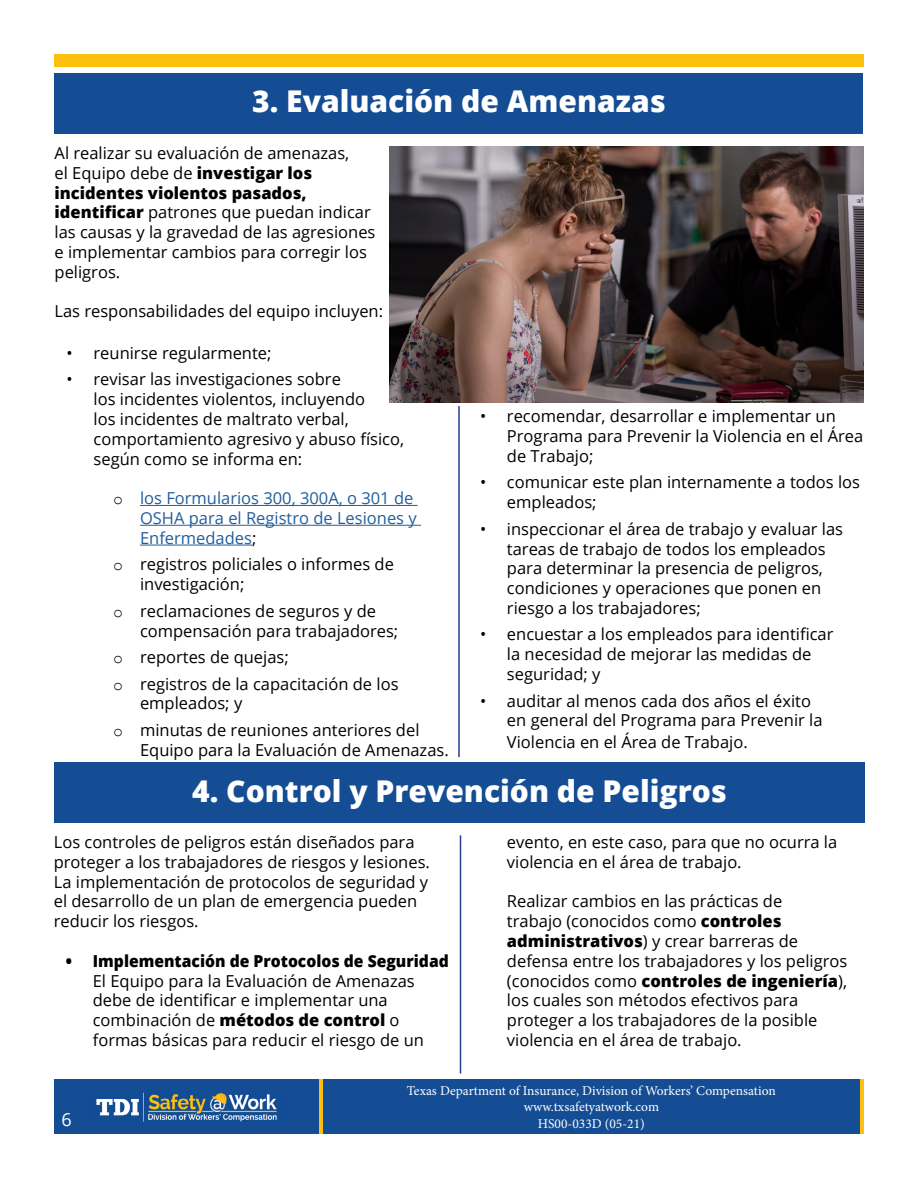
<style>
.page{position:relative;width:918px;height:1188px;background:#fff}
.page>*{position:absolute;margin:0;border:0;box-sizing:border-box;transform-origin:0 0}
.t1{font:800 30px "Open Sans";color:#fff}
.t2{font:18px "Open Sans";color:#fff}
.t3{font:16.5px/19.8px "Open Sans";color:#000}
.t4{font:16.5px/19.8px "Open Sans";color:#215e9e}
.t5{font:800 16.5px/19.8px "Open Sans";color:#000}
.t6{font:800 16.5px "Open Sans";color:#000;scale:.95 1}
.t7{font:13.5px/16.2px "Minion Pro";color:#fff;text-align:center}
.s1{font-weight:400}
.s2{font-weight:800}
.s3{font-family:"Courier New";color:#000}
.s4{color:#000}
.s5{font-family:"Courier New"}
</style>
<div class="page">
<div style="left:55px;top:73px;width:808px;height:61px;background:#154d94"></div>
<img style="left:390px;top:146px;width:473px;height:257px">
<div style="left:55px;top:762px;width:810px;height:61px;background:#154d94"></div>
<div style="left:54px;top:1080px;width:810px;height:54px;background:#154d94"></div>
<img style="left:96px;top:1092px;width:181px;height:30px">
<hr style="left:860px;top:1080px;width:4px;height:54px;background:#fec00f">
<hr style="left:319px;top:1080px;width:4px;height:54px;background:#fec00f">
<hr style="left:460px;top:835px;width:1px;height:239px;background:#25408f">
<hr style="left:458px;top:406px;width:2px;height:351px;background:#25408f">
<div style="left:54px;top:54px;width:810px;height:13px;background:#fec00f"></div>
<hr style="left:140px;top:505px;width:278px;height:1px;background:#215e9e">
<hr style="left:140px;top:525px;width:281px;height:1px;background:#215e9e">
<hr style="left:140px;top:545px;width:112px;height:1px;background:#215e9e">
<h3 class="t1" style="left:252px;top:78px;width:415px">3. Evaluación de Amenazas</h3>
<p class="t3" style="left:55px;top:143px;width:296px">Al realizar su evaluación de amenazas,</p>
<p class="t5" style="left:55px;top:162px;width:259px"><span class="s1">el Equipo debe de</span> investigar los incidentes violentos pasados,</p>
<p class="t3" style="left:55px;top:202px;width:322px"><span class="s2">identificar</span> patrones que puedan indicar las causas y la gravedad de las agresiones e implementar cambios para corregir los peligros.</p>
<p class="t3" style="left:55px;top:301px;width:330px">Las responsabilidades del equipo incluyen:</p>
<p class="t3" style="left:67px;top:343px;width:207px">• reunirse regularmente;</p>
<p class="t3" style="left:94px;top:369px;width:312px;text-indent:-27px">• revisar las investigaciones sobre<br>los incidentes violentos, incluyendo<br>los incidentes de maltrato verbal, comportamiento agresivo y abuso físico, según como se informa en:</p>
<p class="t4" style="left:113px;top:488px;width:302px"><span class="s3">o</span> los Formularios 300, 300A, o 301 de</p>
<p class="t4" style="left:140px;top:508px;width:278px">OSHA para el Registro de Lesiones y<br>Enfermedades<span class="s4">;</span></p>
<p class="t3" style="left:140px;top:554px;width:255px;text-indent:-27px"><span class="s5">o</span> registros policiales o informes de investigación;</p>
<p class="t3" style="left:140px;top:600px;width:260px;text-indent:-27px"><span class="s5">o</span> reclamaciones de seguros y de compensación para trabajadores;</p>
<p class="t3" style="left:113px;top:643px;width:287px;line-height:26.5px"><span class="s5">o</span> reportes de quejas;<br><span class="s5">o</span> registros de la capacitación de los</p>
<p class="t3" style="left:113px;top:690px;width:308px;line-height:26.5px;text-indent:27px">empleados; y<br><span class="s5">o</span> minutas de reuniones anteriores del</p>
<p class="t3" style="left:140px;top:739px;width:310px">Equipo para la Evaluación de Amenazas.</p>
<p class="t3" style="left:507px;top:406px;width:358px;text-indent:-27px">• recomendar, desarrollar e implementar un<br>Programa para Prevenir la Violencia en el Área de Trabajo;</p>
<p class="t3" style="left:507px;top:472px;width:355px;text-indent:-27px">• comunicar este plan internamente a todos los empleados;</p>
<p class="t3" style="left:507px;top:518px;width:338px;text-indent:-27px">• inspeccionar el área de trabajo y evaluar las tareas de trabajo de todos los empleados para determinar la presencia de peligros, condiciones y operaciones que ponen en riesgo a los trabajadores;</p>
<p class="t3" style="left:507px;top:624px;width:328px;text-indent:-27px">• encuestar a los empleados para identificar la necesidad de mejorar las medidas de seguridad; y</p>
<p class="t3" style="left:507px;top:690px;width:317px;text-indent:-27px">• auditar al menos cada dos años el éxito en general del Programa para Prevenir la</p>
<p class="t3" style="left:507px;top:732px;width:242px">Violencia en el Área de Trabajo.</p>
<h3 class="t1" style="left:192px;top:769px;width:536px">4. Control y Prevención de Peligros</h3>
<p class="t3" style="left:54px;top:832px;width:378px">Los controles de peligros están diseñados para proteger a los trabajadores de riesgos y lesiones.<br>La implementación de protocolos de seguridad y el desarrollo de un plan de emergencia pueden reducir los riesgos.</p>
<p class="t6" style="left:66px;top:948px;width:405px">• Implementación de Protocolos de Seguridad</p>
<p class="t3" style="left:93px;top:970px;width:324px">El Equipo para la Evaluación de Amenazas debe de identificar e implementar una</p>
<p class="t3" style="left:93px;top:1010px;width:333px">combinación de <span class="s2">métodos de control</span> o formas básicas para reducir el riesgo de un</p>
<p class="t3" style="left:507px;top:832px;width:332px">evento, en este caso, para que no ocurra la violencia en el área de trabajo.</p>
<p class="t3" style="left:507px;top:891px;width:342px">Realizar cambios en las prácticas de<br>trabajo (conocidos como <span class="s2">controles administrativos</span>) y crear barreras de defensa entre los trabajadores y los peligros (conocidos como <span class="s2">controles de ingeniería</span>), los cuales son métodos efectivos para proteger a los trabajadores de la posible violencia en el área de trabajo.</p>
<p class="t7" style="left:407px;top:1083px;width:370px">Texas Department of Insurance, Division of Workers’ Compensation www.txsafetyatwork.com</p>
<p class="t2" style="left:62px;top:1107px;width:12px">6</p>
<p class="t7" style="left:538px;top:1115px;width:109px">HS00-033D (05-21)</p>
</div>
